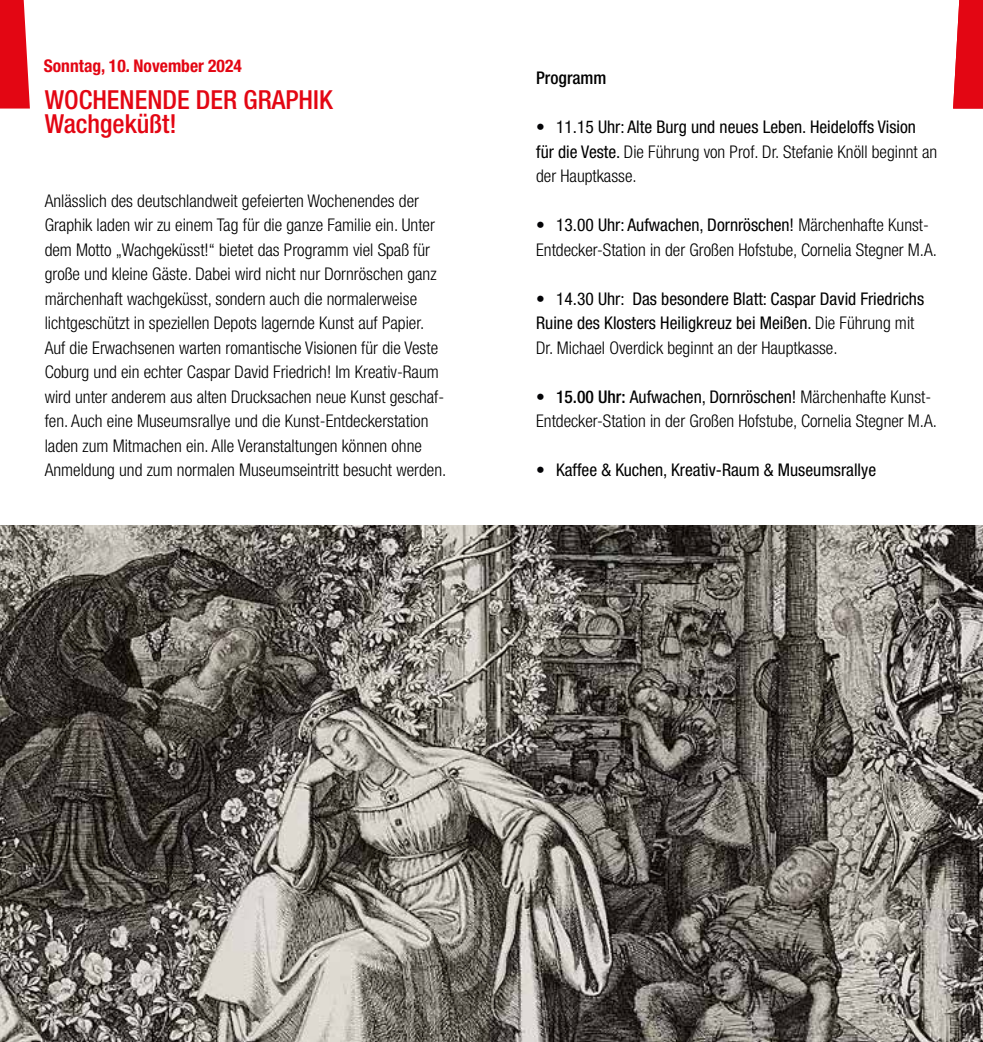
<style>
.page{position:relative;width:983px;height:1042px;background:#fff}
.page>*{position:absolute;margin:0;border:0;box-sizing:border-box;transform-origin:0 0}
.t1{font:500 condensed 26.25px/24.5px "Helvetica Neue LT Pro";color:#e30613}
.t2{font:300 condensed 17.5px/24.5px "Helvetica Neue LT Pro";color:#000}
.t3{font:condensed 17.5px/24.5px "Helvetica Neue LT Pro";color:#000}
.t4{font:700 condensed 17.5px "Helvetica Neue LT Pro";color:#e30613}
.t5{font:500 condensed 17.5px "Helvetica Neue LT Pro";color:#000}
.s1{font-weight:300;color:#030306}
.s2{font-weight:300}
.s3{color:#030306}
.s4{font-weight:400}
.s5{font-weight:500}
</style>
<div class="page">
<svg style="left:0;top:0;width:30px;height:109px;background:#e6212c"></svg>
<img style="left:0;top:526px;width:982px;height:516px">
<svg style="left:953px;top:0;width:29px;height:109px;background:#e5202b"></svg>
<p class="t4" style="left:44px;top:55px;width:199px">Sonntag, 10. November 2024</p>
<h1 class="t1" style="left:45px;top:87px;width:289px">WOCHENENDE DER GRAPHIK<br>Wachgeküßt!</h1>
<p class="t2" style="left:45px;top:188px;width:403px">Anlässlich des deutschlandweit gefeierten Wochenendes der Graphik laden wir zu einem Tag für die ganze Familie ein. Unter dem Motto „Wachgeküsst!“ bietet das Programm viel Spaß für große und kleine Gäste. Dabei wird nicht nur Dornröschen ganz märchenhaft wachgeküsst, sondern auch die normalerweise lichtgeschützt in speziellen Depots lagernde Kunst auf Papier.<br>Auf die Erwachsenen warten romantische Visionen für die Veste Coburg und ein echter Caspar David Friedrich! Im Kreativ-Raum wird unter anderem aus alten Drucksachen neue Kunst geschaf&shy;fen. Auch eine Museumsrallye und die Kunst-Entdeckerstation laden zum Mitmachen ein. Alle Veranstaltungen können ohne Anmeldung und zum normalen Museumseintritt besucht werden.</p>
<p class="t5" style="left:536px;top:67px;width:72px">Programm</p>
<p class="t3" style="left:536px;top:114px;width:402px"><span class="s1">•</span> 11.15 Uhr: Alte Burg und neues Leben. Heideloffs Vision für die Veste. <span class="s2">Die Führung von Prof. Dr. Stefanie Knöll beginnt an der Hauptkasse.</span></p>
<p class="t2" style="left:536px;top:212px;width:402px"><span class="s3">•</span> <span class="s4">13.00 Uhr: Aufwachen, Dornröschen!</span> Märchenhafte Kunst-<br>Entdecker-Station in der Großen Hofstube, Cornelia Stegner M.A.</p>
<p class="t3" style="left:536px;top:286px;width:389px"><span class="s1">•</span> 14.30 Uhr: Das besondere Blatt: Caspar David Friedrichs<br>Ruine des Klosters Heiligkreuz bei Meißen. <span class="s2">Die Führung mit<br>Dr. Michael Overdick beginnt an der Hauptkasse.</span></p>
<p class="t2" style="left:536px;top:384px;width:402px"><span class="s3">•</span> <span class="s5">15.00 Uhr:</span> <span class="s4">Aufwachen, Dornröschen!</span> Märchenhafte Kunst-<br>Entdecker-Station in der Großen Hofstube, Cornelia Stegner M.A.</p>
<p class="t3" style="left:536px;top:457px;width:341px"><span class="s1">•</span> Kaffee &amp; Kuchen, Kreativ-Raum &amp; Museumsrallye</p>
</div>
